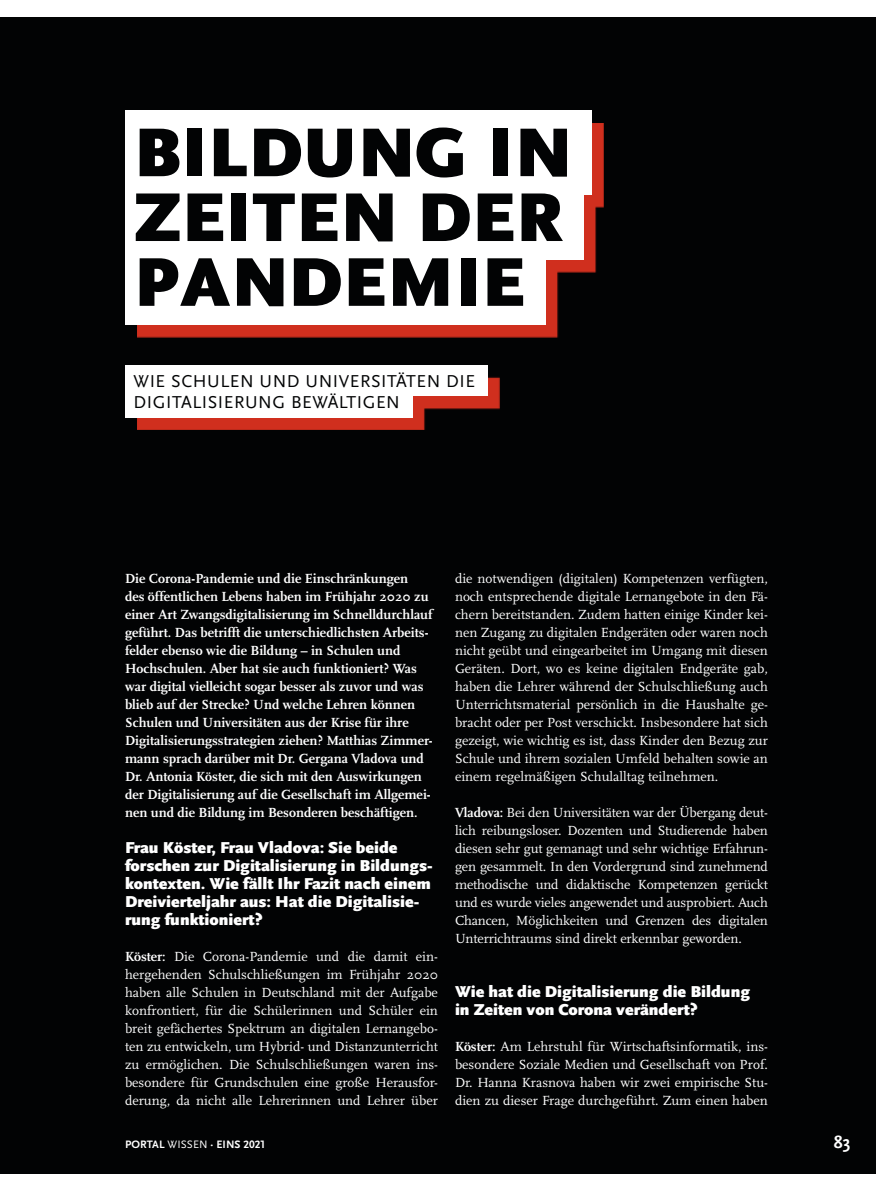
<style>
.page{position:relative;width:893px;height:1191px;background:#fff}
.page>*{position:absolute;margin:0;border:0;box-sizing:border-box;transform-origin:0 0}
.t1{font:900 72px/64.8px "Scala Sans Pro";letter-spacing:.01em;color:#020304;text-align:justify}
.t2{font:18px/21.6px "Scala Sans Pro";letter-spacing:.03em;color:#020304}
.t3{font:700 18px "Scala Sans Pro";color:#fff}
.t4{font:900 16.5px/18px "Scala Sans Pro";color:#fff}
.t5{font:13.8px/18px "Scala";color:#fff;text-align:justify}
.t6{font:700 13.8px/18px "Scala";color:#fff}
.t7{font:700 11.25px "Scala Sans Pro";letter-spacing:.01em;color:#fff}
.s1{font-weight:700}
.s2{font-weight:400}
</style>
<div class="page">
<div style="left:0;top:17px;width:876px;height:1157px;background:#020304"></div>
<svg style="left:137px;top:123px;width:467px;height:306px"></svg>
<div style="left:125px;top:111px;width:467px;height:84px;background:#fff"></div>
<div style="left:125px;top:175px;width:458px;height:85px;background:#fff"></div>
<div style="left:125px;top:240px;width:420px;height:85px;background:#fff"></div>
<div style="left:125px;top:365px;width:363px;height:31px;background:#fff"></div>
<div style="left:125px;top:387px;width:287px;height:30px;background:#fff"></div>
<h1 class="t1" style="left:134px;top:120px;width:439px">BILDUNG IN ZEITEN DER PANDEMIE</h1>
<h2 class="t2" style="left:134px;top:370px;width:343px">WIE SCHULEN UND UNIVERSITÄTEN DIE<br>DIGITALISIERUNG BEWÄLTIGEN</h2>
<p class="t5" style="left:455px;top:569px;width:314px">die notwendigen (digitalen) Kompetenzen verfügten, noch entsprechende digitale Lernangebote in den Fä&shy;chern bereitstanden. Zudem hatten einige Kinder kei&shy;nen Zugang zu digitalen Endgeräten oder waren noch nicht geübt und eingearbeitet im Umgang mit diesen Geräten. Dort, wo es keine digitalen Endgeräte gab, haben die Lehrer während der Schulschließung auch Unterrichtsmaterial persönlich in die Haushalte ge&shy;bracht oder per Post verschickt. Insbesondere hat sich gezeigt, wie wichtig es ist, dass Kinder den Bezug zur Schule und ihrem sozialen Umfeld behalten sowie an einem regelmäßigen Schulalltag teilnehmen.</p>
<p class="t5" style="left:455px;top:803px;width:314px"><span class="s1">Vladova:</span> Bei den Universitäten war der Übergang deut&shy;lich reibungsloser. Dozenten und Studierende haben diesen sehr gut gemanagt und sehr wichtige Erfahrun&shy;gen gesammelt. In den Vordergrund sind zunehmend methodische und didaktische Kompetenzen gerückt und es wurde vieles angewendet und ausprobiert. Auch Chancen, Möglichkeiten und Grenzen des digitalen Unterrichtraums sind direkt erkennbar geworden.</p>
<p class="t4" style="left:455px;top:982px;width:297px">Wie hat die Digitalisierung die Bildung in Zeiten von Corona verändert?</p>
<p class="t5" style="left:455px;top:1037px;width:314px"><span class="s1">Köster:</span> Am Lehrstuhl für Wirtschaftsinformatik, ins&shy;besondere Soziale Medien und Gesellschaft von Prof.<br>Dr. Hanna Krasnova haben wir zwei empirische Stu&shy;dien zu dieser Frage durchgeführt. Zum einen haben</p>
<p class="t6" style="left:125px;top:569px;width:309px">Die Corona-Pandemie und die Einschränkungen<br>des öffentlichen Lebens haben im Frühjahr 2020 zu einer Art Zwangsdigitalisierung im Schnelldurchlauf geführt. Das betrifft die unterschiedlichsten Arbeits&shy;felder ebenso wie die Bildung – in Schulen und Hochschulen. Aber hat sie auch funktioniert? Was war digital vielleicht sogar besser als zuvor und was blieb auf der Strecke? Und welche Lehren können Schulen und Universitäten aus der Krise für ihre Digitalisierungsstrategien ziehen? Matthias Zimmer&shy;mann sprach darüber mit Dr. Gergana Vladova und Dr. Antonia Köster, die sich mit den Auswirkungen der Digitalisierung auf die Gesellschaft im Allgemei&shy;nen und die Bildung im Besonderen beschäftigen.</p>
<p class="t4" style="left:125px;top:838px;width:309px">Frau Köster, Frau Vladova: Sie beide forschen zur Digitalisierung in Bildungs&shy;kontexten. Wie fällt Ihr Fazit nach einem Dreivierteljahr aus: Hat die Digitalisie&shy;rung funktioniert?</p>
<p class="t5" style="left:125px;top:947px;width:314px"><span class="s1">Köster:</span> Die Corona-Pandemie und die damit ein&shy;hergehenden Schulschließungen im Frühjahr 2020 haben alle Schulen in Deutschland mit der Aufgabe konfrontiert, für die Schülerinnen und Schüler ein breit gefächertes Spektrum an digitalen Lernangebo&shy;ten zu entwickeln, um Hybrid- und Distanzunterricht zu ermöglichen. Die Schulschließungen waren ins&shy;besondere für Grundschulen eine große Herausfor&shy;derung, da nicht alle Lehrerinnen und Lehrer über</p>
<p class="t7" style="left:125px;top:1138px;width:141px">PORTAL <span class="s2">WISSEN</span> · EINS 2021</p>
<h2 class="t3" style="left:834px;top:1132px;width:18px">83</h2>
</div>
